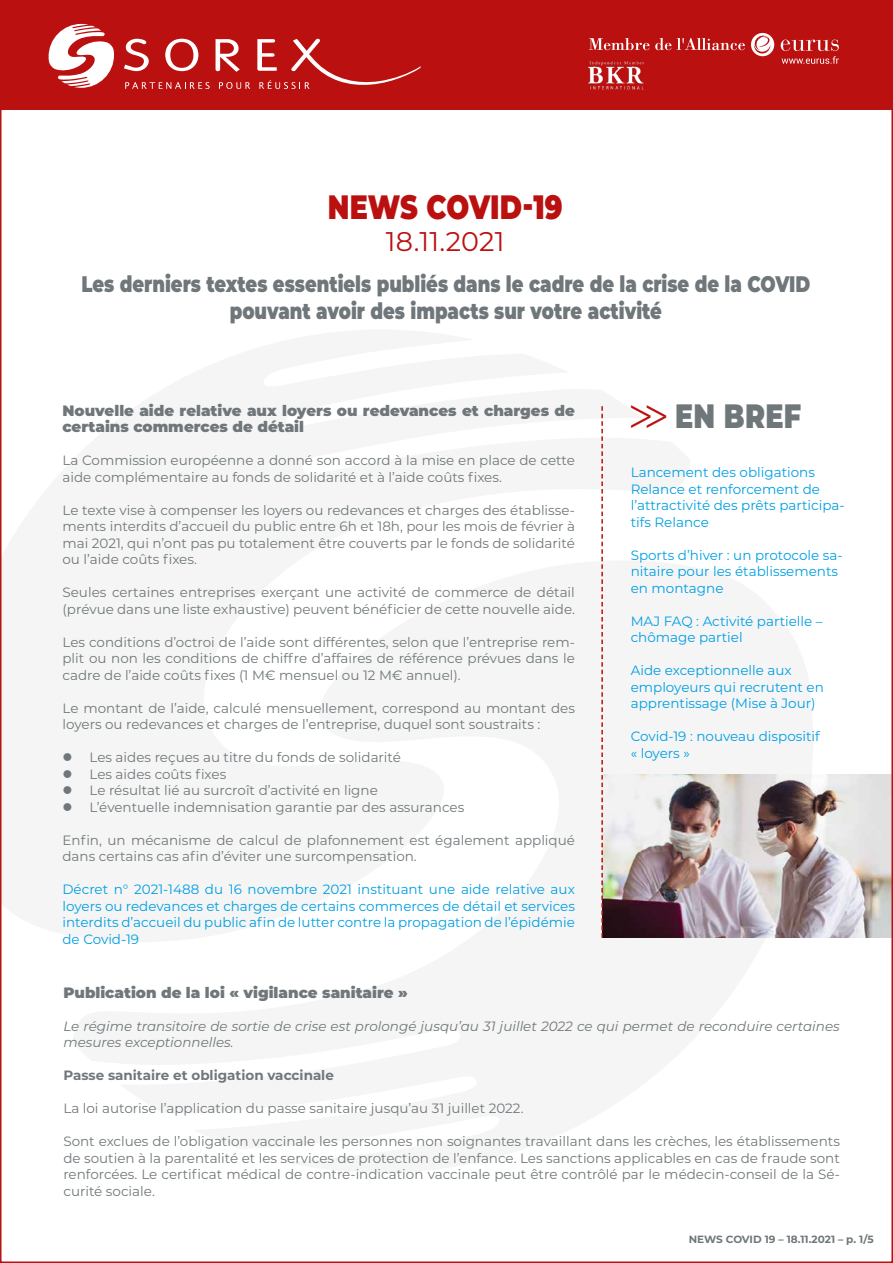
<style>
.page{position:relative;width:893px;height:1263px;background:#fff}
.page>*{position:absolute;margin:0;border:0;box-sizing:border-box;transform-origin:0 0}
.t1{font:45px "Minion Pro";color:#ba1110}
.TITRE_FICHE{font:900 33.75px "Montserrat";color:#ba1110;scale:.8 1}
.TITRE_FICHE-2{font:900 33.75px "Montserrat";letter-spacing:.01em;color:#70777a;scale:.8 1}
.TITRE_FICHE-3{font:27px "Montserrat";letter-spacing:.01em;color:#ba1110}
.t2{font:900 22.5px "Montserrat";color:#70777a;scale:.8 1}
.TITRE{font:900 15px/16.5px "Montserrat";color:#70777a}
.TITRE-2{font:13.5px/16.5px "Montserrat";color:#70777a}
.TITRE-3{font:13.5px/16.5px "Montserrat";color:#009fe3}
.TITRE-4{font:italic 13.5px/16.5px "Montserrat";color:#70777a}
.TITRE-5{font:700 13.5px "Montserrat";color:#70777a}
.t3{font:700 10.5px "Montserrat";color:#70777a}
</style>
<div class="page">
<img style="left:813px;top:774px;width:77px;height:164px">
<img style="left:603px;top:774px;width:210px;height:164px">
<div style="left:0;top:0;width:893px;height:110px;background:#ba1110"></div>
<svg style="left:751px;top:33px;width:23px;height:23px"></svg>
<svg style="left:589px;top:38px;width:60px;height:12px"></svg>
<svg style="left:655px;top:38px;width:16px;height:12px"></svg>
<svg style="left:677px;top:38px;width:68px;height:12px"></svg>
<svg style="left:125px;top:82px;width:85px;height:7px"></svg>
<svg style="left:219px;top:82px;width:31px;height:7px"></svg>
<svg style="left:124px;top:39px;width:25px;height:32px"></svg>
<svg style="left:165px;top:39px;width:33px;height:32px"></svg>
<svg style="left:216px;top:39px;width:24px;height:33px"></svg>
<svg style="left:257px;top:39px;width:164px;height:50px"></svg>
<svg style="left:49px;top:24px;width:65px;height:64px"></svg>
<svg style="left:781px;top:40px;width:58px;height:24px"></svg>
<img style="left:588px;top:61px;width:56px;height:29px">
<svg style="left:601px;top:406px;width:2px;height:532px"></svg>
<p class="TITRE_FICHE" style="left:328px;top:182px;width:295px">NEWS COVID-19</p>
<p class="TITRE_FICHE-3" style="left:386px;top:223px;width:120px">18.11.2021</p>
<p class="t2" style="left:81px;top:267px;width:913px">Les derniers textes essentiels publiés dans le cadre de la crise de la COVID</p>
<p class="t2" style="left:230px;top:294px;width:542px">pouvant avoir des impacts sur votre activité</p>
<p class="TITRE" style="left:63px;top:401px;width:514px">Nouvelle aide relative aux loyers ou redevances et charges de certains commerces de détail</p>
<p class="TITRE-2" style="left:63px;top:451px;width:514px">La Commission européenne a donné son accord à la mise en place de cette aide complémentaire au fonds de solidarité et à l’aide coûts fixes.</p>
<p class="TITRE-2" style="left:63px;top:501px;width:514px;text-align:justify">Le texte vise à compenser les loyers ou redevances et charges des établisse&shy;ments interdits d’accueil du public entre 6h et 18h, pour les mois de février à mai 2021, qui n’ont pas pu totalement être couverts par le fonds de solidarité ou l’aide coûts fixes.</p>
<p class="TITRE-2" style="left:63px;top:583px;width:514px">Seules certaines entreprises exerçant une activité de commerce de détail (prévue dans une liste exhaustive) peuvent bénéficier de cette nouvelle aide.</p>
<p class="TITRE-2" style="left:63px;top:633px;width:514px;text-align:justify">Les conditions d’octroi de l’aide sont différentes, selon que l’entreprise rem&shy;plit ou non les conditions de chiffre d’affaires de référence prévues dans le cadre de l’aide coûts fixes (1 M€ mensuel ou 12 M€ annuel).</p>
<p class="TITRE-2" style="left:63px;top:699px;width:514px">Le montant de l’aide, calculé mensuellement, correspond au montant des loyers ou redevances et charges de l’entreprise, duquel sont soustraits :</p>
<p class="TITRE-2" style="left:90px;top:748px;width:313px">Les aides reçues au titre du fonds de solidarité</p>
<p class="TITRE-2" style="left:90px;top:765px;width:138px">Les aides coûts fixes</p>
<p class="TITRE-2" style="left:90px;top:781px;width:290px">Le résultat lié au surcroît d’activité en ligne</p>
<p class="TITRE-2" style="left:90px;top:798px;width:376px">L’éventuelle indemnisation garantie par des assurances</p>
<p class="TITRE-2" style="left:63px;top:831px;width:514px">Enfin, un mécanisme de calcul de plafonnement est également appliqué dans certains cas afin d’éviter une surcompensation.</p>
<p class="TITRE-3" style="left:63px;top:880px;width:514px;text-align:justify">Décret n° 2021-1488 du 16 novembre 2021 instituant une aide relative aux loyers ou redevances et charges de certains commerces de détail et services interdits d’accueil du public afin de lutter contre la propagation de l’épidémie de Covid-19</p>
<p class="TITRE_FICHE-2" style="left:675px;top:391px;width:159px">EN BREF</p>
<p class="TITRE-3" style="left:631px;top:464px;width:215px">Lancement des obligations<br>Relance et renforcement de l’attractivité des prêts participa&shy;tifs Relance</p>
<p class="TITRE-3" style="left:631px;top:546px;width:213px">Sports d’hiver : un protocole sa&shy;nitaire pour les établissements en montagne</p>
<p class="TITRE-3" style="left:631px;top:612px;width:193px">MAJ FAQ : Activité partielle – chômage partiel</p>
<p class="TITRE-3" style="left:631px;top:662px;width:195px">Aide exceptionnelle aux employeurs qui recrutent en apprentissage (Mise à Jour)</p>
<p class="TITRE-3" style="left:631px;top:728px;width:191px">Covid-19 : nouveau dispositif « loyers »</p>
<p class="t1" style="left:628px;top:384px;width:42px">&gt;&gt;</p>
<p class="TITRE" style="left:63px;top:983px;width:346px">Publication de la loi « vigilance sanitaire »</p>
<p class="TITRE-4" style="left:63px;top:1017px;width:778px">Le régime transitoire de sortie de crise est prolongé jusqu’au 31 juillet 2022 ce qui permet de reconduire certaines mesures exceptionnelles.</p>
<p class="TITRE-5" style="left:63px;top:1065px;width:272px">Passe sanitaire et obligation vaccinale</p>
<p class="TITRE-2" style="left:63px;top:1099px;width:462px">La loi autorise l’application du passe sanitaire jusqu’au 31 juillet 2022.</p>
<p class="TITRE-2" style="left:63px;top:1132px;width:778px;text-align:justify">Sont exclues de l’obligation vaccinale les personnes non soignantes travaillant dans les crèches, les établissements de soutien à la parentalité et les services de protection de l’enfance. Les sanctions applicables en cas de fraude sont renforcées. Le certificat médical de contre-indication vaccinale peut être contrôlé par le médecin-conseil de la Sé&shy;curité sociale.</p>
<p class="t3" style="left:689px;top:1232px;width:187px">NEWS COVID 19 – 18.11.2021 – p. 1/5</p>
</div>
